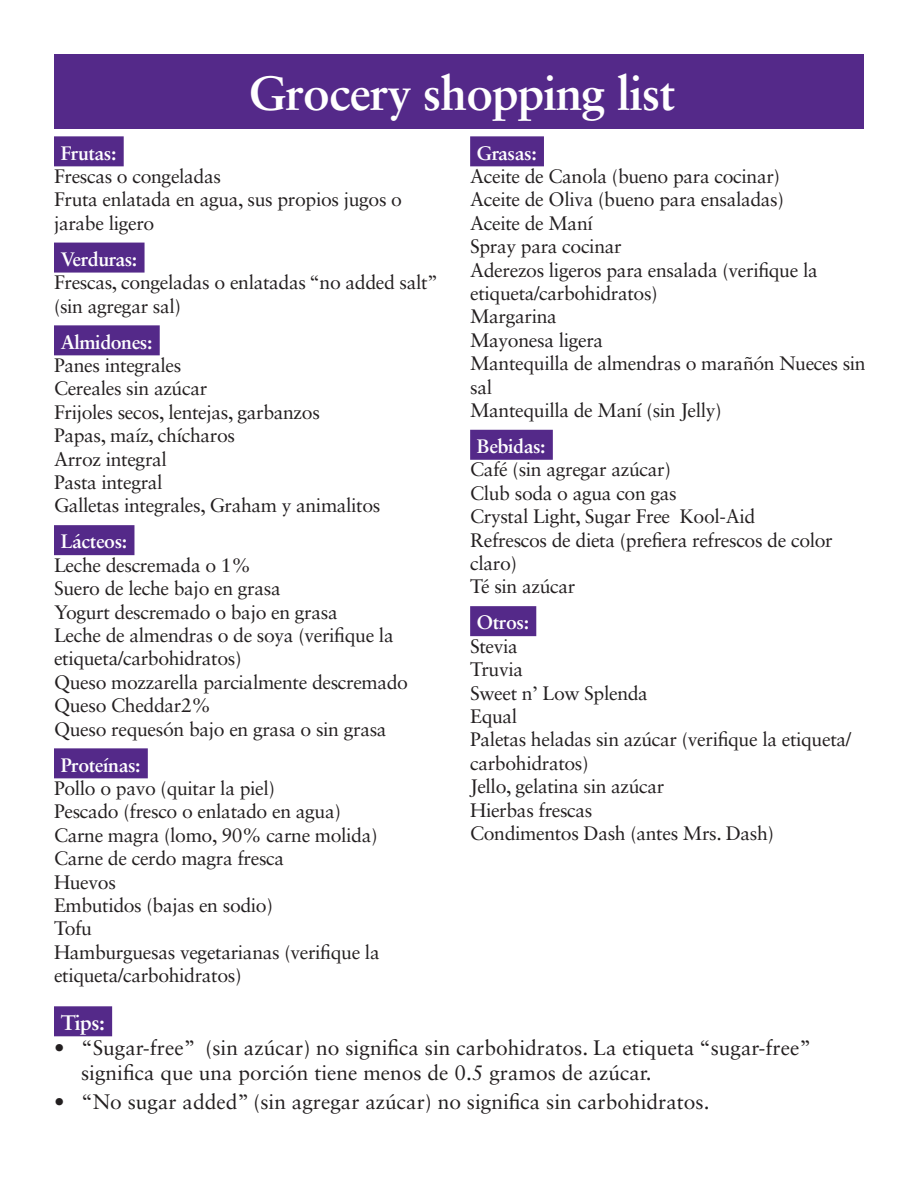
<style>
.page{position:relative;width:918px;height:1188px;background:#fff}
.page>*{position:absolute;margin:0;border:0;box-sizing:border-box;transform-origin:0 0}
.HEADERS{font:700 48px "Sabon LT Std";letter-spacing:-.02em;color:#fff}
.t1{font:21px/25.2px "Sabon LT Std";color:#231f20}
.HEADERS-2{font:700 21px "Sabon LT Std";color:#fff}
.Overline{font:19.5px/23.4px "Sabon LT Std";letter-spacing:-.02em;color:#231f20}
.HEADERS-3{font:700 19.5px "Sabon LT Std";letter-spacing:-.02em;color:#fff}
</style>
<div class="page">
<div style="left:54px;top:54px;width:810px;height:75px;background:#542989"></div>
<div style="left:54px;top:1006px;width:58px;height:30px;background:#542989"></div>
<div style="left:54px;top:136px;width:70px;height:30px;background:#542989"></div>
<div style="left:54px;top:243px;width:91px;height:30px;background:#542989"></div>
<div style="left:54px;top:325px;width:106px;height:30px;background:#542989"></div>
<div style="left:54px;top:525px;width:80px;height:30px;background:#542989"></div>
<div style="left:54px;top:748px;width:94px;height:30px;background:#542989"></div>
<div style="left:470px;top:136px;width:74px;height:30px;background:#542989"></div>
<div style="left:470px;top:430px;width:83px;height:30px;background:#542989"></div>
<div style="left:470px;top:606px;width:66px;height:30px;background:#542989"></div>
<p class="HEADERS" style="left:249px;top:63px;width:428px">Grocery shopping list</p>
<p class="HEADERS-3" style="left:61px;top:141px;width:57px">Frutas:</p>
<p class="Overline" style="left:54px;top:164px;width:169px">Frescas o congeladas</p>
<p class="Overline" style="left:54px;top:188px;width:350px">Fruta enlatada en agua, sus propios jugos o jarabe ligero</p>
<p class="HEADERS-3" style="left:61px;top:247px;width:78px">Verduras:</p>
<p class="Overline" style="left:54px;top:271px;width:386px">Frescas, congeladas o enlatadas “no added salt” (sin agregar sal)</p>
<p class="HEADERS-3" style="left:61px;top:330px;width:93px">Almidones:</p>
<p class="Overline" style="left:54px;top:353px;width:129px">Panes integrales</p>
<p class="Overline" style="left:54px;top:377px;width:155px">Cereales sin azúcar</p>
<p class="Overline" style="left:54px;top:400px;width:267px">Frijoles secos, lentejas, garbanzos</p>
<p class="Overline" style="left:54px;top:424px;width:183px">Papas, maíz, chícharos</p>
<p class="Overline" style="left:54px;top:447px;width:115px">Arroz integral</p>
<p class="Overline" style="left:54px;top:470px;width:110px">Pasta integral</p>
<p class="Overline" style="left:54px;top:494px;width:328px">Galletas integrales, Graham y animalitos</p>
<p class="HEADERS-3" style="left:61px;top:530px;width:68px">Lácteos:</p>
<p class="Overline" style="left:54px;top:553px;width:198px">Leche descremada o 1%</p>
<p class="Overline" style="left:54px;top:577px;width:228px">Suero de leche bajo en grasa</p>
<p class="Overline" style="left:54px;top:600px;width:285px">Yogurt descremado o bajo en grasa</p>
<p class="Overline" style="left:54px;top:623px;width:341px">Leche de almendras o de soya (verifique la etiqueta/carbohidratos)</p>
<p class="Overline" style="left:54px;top:670px;width:356px">Queso mozzarella parcialmente descremado</p>
<p class="Overline" style="left:54px;top:694px;width:159px">Queso Cheddar2%</p>
<p class="Overline" style="left:54px;top:717px;width:334px">Queso requesón bajo en grasa o sin grasa</p>
<p class="HEADERS-3" style="left:61px;top:753px;width:81px">Proteínas:</p>
<p class="Overline" style="left:54px;top:776px;width:223px">Pollo o pavo (quitar la piel)</p>
<p class="Overline" style="left:54px;top:800px;width:288px">Pescado (fresco o enlatado en agua)</p>
<p class="Overline" style="left:54px;top:823px;width:325px">Carne magra (lomo, 90% carne molida)</p>
<p class="Overline" style="left:54px;top:847px;width:232px">Carne de cerdo magra fresca</p>
<p class="Overline" style="left:54px;top:870px;width:63px">Huevos</p>
<p class="Overline" style="left:54px;top:893px;width:220px">Embutidos (bajas en sodio)</p>
<p class="Overline" style="left:54px;top:917px;width:40px">Tofu</p>
<p class="Overline" style="left:54px;top:940px;width:327px">Hamburguesas vegetarianas (verifique la etiqueta/carbohidratos)</p>
<p class="HEADERS-3" style="left:477px;top:141px;width:61px">Grasas:</p>
<p class="Overline" style="left:470px;top:164px;width:311px">Aceite de Canola (bueno para cocinar)</p>
<p class="Overline" style="left:470px;top:188px;width:315px">Aceite de Oliva (bueno para ensaladas)</p>
<p class="Overline" style="left:470px;top:211px;width:124px">Aceite de Maní</p>
<p class="Overline" style="left:470px;top:235px;width:153px">Spray para cocinar</p>
<p class="Overline" style="left:470px;top:258px;width:349px">Aderezos ligeros para ensalada (verifique la etiqueta/carbohidratos)</p>
<p class="Overline" style="left:470px;top:305px;width:88px">Margarina</p>
<p class="Overline" style="left:470px;top:328px;width:135px">Mayonesa ligera</p>
<p class="Overline" style="left:470px;top:352px;width:397px">Mantequilla de almendras o marañón Nueces sin sal</p>
<p class="Overline" style="left:470px;top:398px;width:253px">Mantequilla de Maní (sin Jelly)</p>
<p class="HEADERS-3" style="left:477px;top:434px;width:70px">Bebidas:</p>
<p class="Overline" style="left:470px;top:458px;width:202px">Café (sin agregar azúcar)</p>
<p class="Overline" style="left:470px;top:481px;width:208px">Club soda o agua con gas</p>
<p class="Overline" style="left:470px;top:505px;width:287px">Crystal Light, Sugar Free Kool-Aid</p>
<p class="Overline" style="left:470px;top:528px;width:364px">Refrescos de dieta (prefiera refrescos de color claro)</p>
<p class="Overline" style="left:470px;top:575px;width:107px">Té sin azúcar</p>
<p class="HEADERS-3" style="left:477px;top:611px;width:54px">Otros:</p>
<p class="Overline" style="left:470px;top:634px;width:49px">Stevia</p>
<p class="Overline" style="left:470px;top:658px;width:55px">Truvia</p>
<p class="Overline" style="left:470px;top:681px;width:179px">Sweet n’ Low Splenda</p>
<p class="Overline" style="left:470px;top:704px;width:49px">Equal</p>
<p class="Overline" style="left:470px;top:728px;width:383px">Paletas heladas sin azúcar (verifique la etiqueta/ carbohidratos)</p>
<p class="Overline" style="left:470px;top:775px;width:196px">Jello, gelatina sin azúcar</p>
<p class="Overline" style="left:470px;top:798px;width:124px">Hierbas frescas</p>
<p class="Overline" style="left:470px;top:821px;width:305px">Condimentos Dash (antes Mrs. Dash)</p>
<p class="HEADERS-2" style="left:61px;top:1009px;width:46px">Tips:</p>
<p class="t1" style="left:81px;top:1035px;width:732px;text-indent:-27px">• “Sugar-free” (sin azúcar) no significa sin carbohidratos. La etiqueta “sugar-free” significa que una porción tiene menos de 0.5 gramos de azúcar.</p>
<p class="t1" style="left:54px;top:1088px;width:657px">• “No sugar added” (sin agregar azúcar) no significa sin carbohidratos.</p>
</div>
